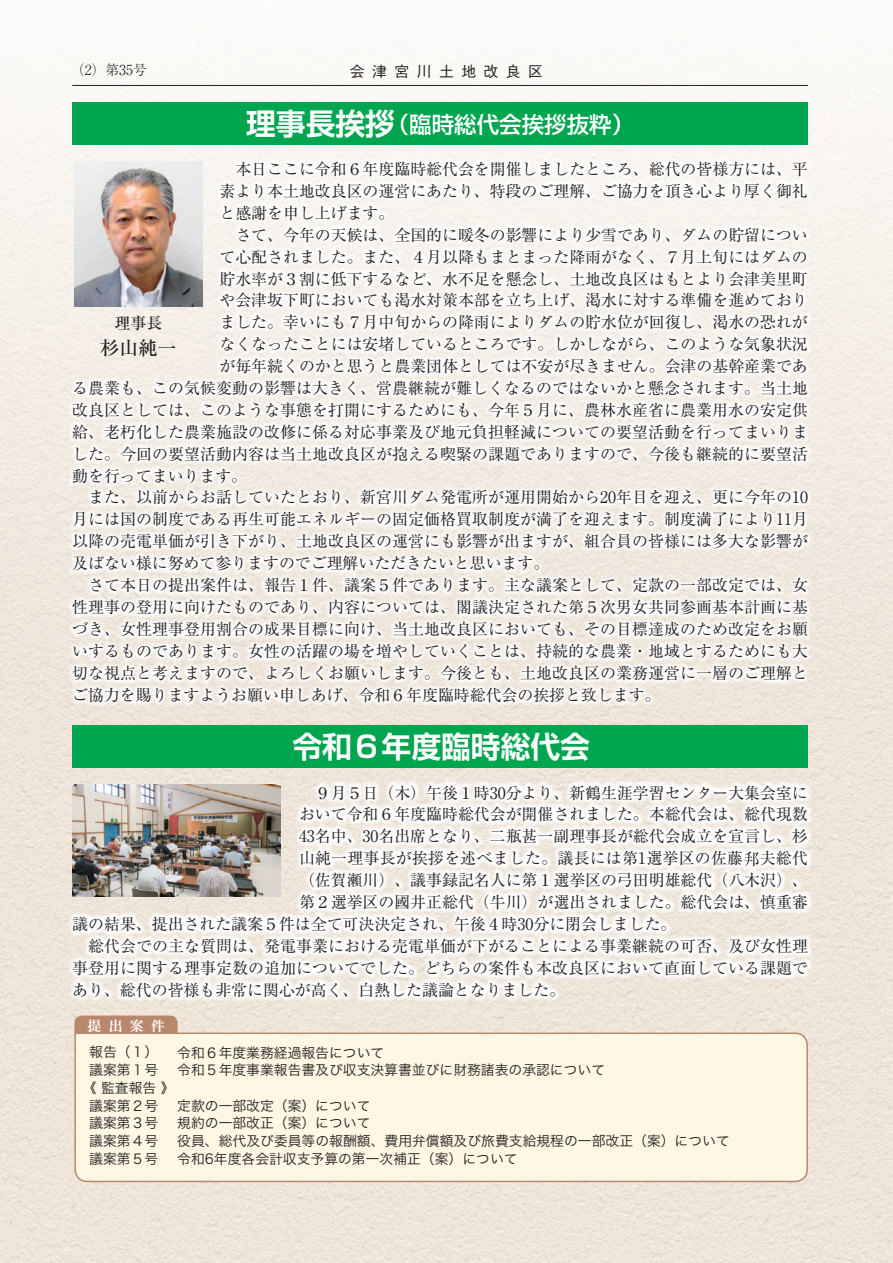
<style>
.page{position:relative;width:893px;height:1263px;background:#fff}
.page>*{position:absolute;margin:0;border:0;box-sizing:border-box;transform-origin:0 0}
.t1{font:700 29.7px "Shin Go Pro De";color:#fff}
.t2{font:500 22.5px "Shin Go Pro";color:#fff}
.t3{font:500 19.2px "Ryumin Pro";color:#231f20}
.t4{font:15.9px "Ryumin Pro";letter-spacing:.005em;color:#231f20}
.t5{font:500 15.9px "Ryumin Pro";color:#231f20}
.t6{font:500 14.85px "Gothic BBB Pro";letter-spacing:.5em;color:#231f20}
.t7{font:13.8px/17.7px "Hira Kaku Pro N W3";color:#231f20}
.t8{font:300 13.8px "Ryumin Pro";color:#231f20}
.t9{font:13.8px "Hiragino UD Serif Std N W6";color:#fff}
.s1{font-family:"Shin Go Pro De";font-weight:700;font-size:29.7px}
</style>
<div class="page">
<img style="left:0;top:34px;width:893px;height:1229px">
<img style="left:14px;top:103px;width:852px;height:622px">
<div style="left:72px;top:102px;width:736px;height:43px;background:#00a54f"></div>
<div style="left:74px;top:1060px;width:735px;height:123px;background:#fef7e4"></div>
<img style="left:12px;top:725px;width:856px;height:335px">
<img style="left:18px;top:730px;width:844px;height:330px">
<img style="left:690px;top:798px;width:123px;height:122px">
<svg style="left:744px;top:851px;width:14px;height:15px"></svg>
<hr style="left:72px;top:85px;width:736px;height:1px;background:#231f20">
<p class="t8" style="left:71px;top:59px;width:78px">（2）第35号</p>
<p class="t6" style="left:350px;top:59px;width:195px">会津宮川土地改良区</p>
<h2 class="t2" style="left:246px;top:106px;width:389px"><span class="s1">理事長挨拶</span>（臨時総代会挨拶抜粋）</h2>
<p class="t4" style="left:219px;top:157px;width:590px">　本日ここに令和６年度臨時総代会を開催しましたところ、総代の皆様方には、平</p>
<p class="t4" style="left:219px;top:178px;width:590px">素より本土地改良区の運営にあたり、特段のご理解、ご協力を頂き心より厚く御礼</p>
<p class="t4" style="left:219px;top:200px;width:176px">と感謝を申し上げます。</p>
<p class="t4" style="left:219px;top:222px;width:590px">　さて、今年の天候は、全国的に暖冬の影響により少雪であり、ダムの貯留につい</p>
<p class="t4" style="left:219px;top:244px;width:590px">て心配されました。また、４月以降もまとまった降雨がなく、７月上旬にはダムの</p>
<p class="t4" style="left:219px;top:266px;width:590px">貯水率が３割に低下するなど、水不足を懸念し、土地改良区はもとより会津美里町</p>
<p class="t4" style="left:219px;top:288px;width:590px">や会津坂下町においても渇水対策本部を立ち上げ、渇水に対する準備を進めており</p>
<p class="t4" style="left:219px;top:310px;width:590px">ました。幸いにも７月中旬からの降雨によりダムの貯水位が回復し、渇水の恐れが</p>
<p class="t4" style="left:219px;top:332px;width:590px">なくなったことには安堵しているところです。しかしながら、このような気象状況</p>
<p class="t4" style="left:219px;top:354px;width:590px">が毎年続くのかと思うと農業団体としては不安が尽きません。会津の基幹産業であ</p>
<p class="t4" style="left:72px;top:375px;width:737px">る農業も、この気候変動の影響は大きく、営農継続が難しくなるのではないかと懸念されます。当土地</p>
<p class="t4" style="left:72px;top:397px;width:737px">改良区としては、このような事態を打開にするためにも、今年５月に、農林水産省に農業用水の安定供</p>
<p class="t4" style="left:72px;top:419px;width:737px">給、老朽化した農業施設の改修に係る対応事業及び地元負担軽減についての要望活動を行ってまいりま</p>
<p class="t4" style="left:72px;top:441px;width:737px">した。今回の要望活動内容は当土地改良区が抱える喫緊の課題でありますので、今後も継続的に要望活</p>
<p class="t4" style="left:72px;top:463px;width:176px">動を行ってまいります。</p>
<p class="t4" style="left:72px;top:485px;width:737px">　また、以前からお話していたとおり、新宮川ダム発電所が運用開始から20年目を迎え、更に今年の10</p>
<p class="t4" style="left:72px;top:507px;width:737px">月には国の制度である再生可能エネルギーの固定価格買取制度が満了を迎えます。制度満了により11月</p>
<p class="t4" style="left:72px;top:529px;width:737px">以降の売電単価が引き下がり、土地改良区の運営にも影響が出ますが、組合員の皆様には多大な影響が</p>
<p class="t4" style="left:72px;top:551px;width:478px">及ばない様に努めて参りますのでご理解いただきたいと思います。</p>
<p class="t4" style="left:72px;top:573px;width:737px">　さて本日の提出案件は、報告１件、議案５件であります。主な議案として、定款の一部改定では、女</p>
<p class="t4" style="left:72px;top:594px;width:737px">性理事の登用に向けたものであり、内容については、閣議決定された第５次男女共同参画基本計画に基</p>
<p class="t4" style="left:72px;top:616px;width:737px">づき、女性理事登用割合の成果目標に向け、当土地改良区においても、その目標達成のため改定をお願</p>
<p class="t4" style="left:72px;top:638px;width:737px">いするものであります。女性の活躍の場を増やしていくことは、持続的な農業・地域とするためにも大</p>
<p class="t4" style="left:72px;top:660px;width:737px">切な視点と考えますので、よろしくお願いします。今後とも、土地改良区の業務運営に一層のご理解と</p>
<p class="t4" style="left:72px;top:682px;width:590px">ご協力を賜りますようお願い申しあげ、令和６年度臨時総代会の挨拶と致します。</p>
<p class="t5" style="left:114px;top:310px;width:49px">理事長</p>
<p class="t3" style="left:100px;top:333px;width:78px">杉山純一</p>
<h1 class="t1" style="left:292px;top:722px;width:299px">令和６年度臨時総代会</h1>
<p class="t4" style="left:299px;top:780px;width:510px">　９月５日（木）午後１時30分より、新鶴生涯学習センター大集会室に</p>
<p class="t4" style="left:299px;top:802px;width:510px">おいて令和６年度臨時総代会が開催されました。本総代会は、総代現数</p>
<p class="t4" style="left:299px;top:824px;width:510px">43名中、30名出席となり、二瓶甚一副理事長が総代会成立を宣言し、杉</p>
<p class="t4" style="left:299px;top:846px;width:510px">山純一理事長が挨拶を述べました。議長には第1選挙区の佐藤 夫総代</p>
<p class="t4" style="left:299px;top:868px;width:510px">（佐賀瀬川）、議事録記名人に第１選挙区の弓田明雄総代（八木沢）、</p>
<p class="t4" style="left:299px;top:889px;width:510px">第２選挙区の國井正総代（牛川）が選出されました。総代会は、慎重審</p>
<p class="t4" style="left:72px;top:911px;width:606px">議の結果、提出された議案５件は全て可決決定され、午後４時30分に閉会しました。</p>
<p class="t4" style="left:72px;top:933px;width:737px">　総代会での主な質問は、発電事業における売電単価が下がることによる事業継続の可否、及び女性理</p>
<p class="t4" style="left:72px;top:955px;width:737px">事登用に関する理事定数の追加についてでした。どちらの案件も本改良区において直面している課題で</p>
<p class="t4" style="left:72px;top:977px;width:494px">あり、総代の皆様も非常に関心が高く、白熱した議論となりました。</p>
<p class="t9" style="left:88px;top:1015px;width:79px">提 出 案 件</p>
<p class="t7" style="left:89px;top:1042px;width:70px">報告（１）</p>
<p class="t7" style="left:89px;top:1060px;width:70px">議案第１号</p>
<p class="t7" style="left:83px;top:1078px;width:93px">《 監査報告 》</p>
<p class="t7" style="left:89px;top:1095px;width:70px">議案第２号</p>
<p class="t7" style="left:89px;top:1113px;width:70px">議案第３号</p>
<p class="t7" style="left:89px;top:1131px;width:70px">議案第４号</p>
<p class="t7" style="left:89px;top:1149px;width:70px">議案第５号</p>
<p class="t7" style="left:177px;top:1042px;width:429px">令和６年度業務経過報告について<br>令和５年度事業報告書及び収支決算書並びに財務諸表の承認について</p>
<p class="t7" style="left:177px;top:1095px;width:554px">定款の一部改定（案）について<br>規約の一部改正（案）について<br>役員、総代及び委員等の報酬額、費用弁償額及び旅費支給規程の一部改正（案）について令和6年度各会計収支予算の第一次補正（案）について</p>
</div>
